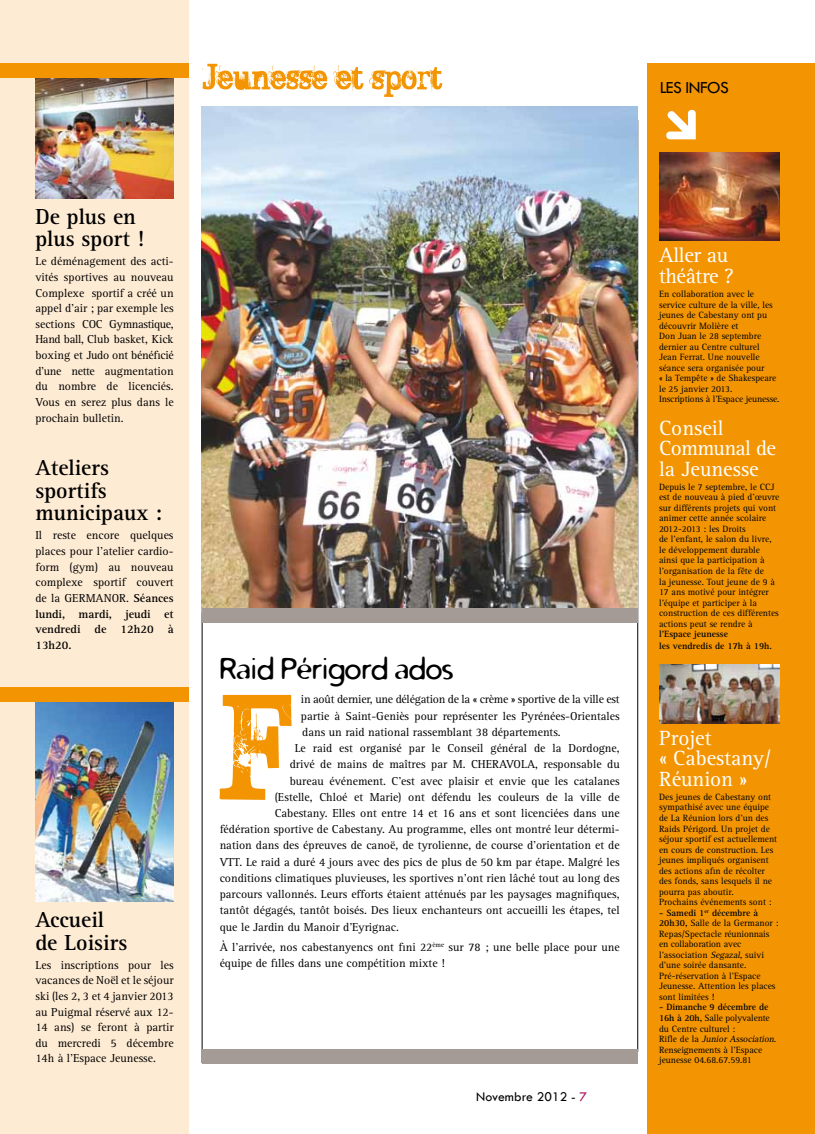
<style>
.page{position:relative;width:815px;height:1134px;background:#fff}
.page>*{position:absolute;margin:0;border:0;box-sizing:border-box;transform-origin:0 0}
.t1{font:30px "Distro";color:#000}
.t2{font:700 22.5px/22.5px "Rotis Serif";color:#000}
.t3{font:21.25px/20.5px "Rotis Serif";color:#fff}
.t4{font:17.5px "Tw Cen";letter-spacing:-.03em;color:#000}
.t5{font:13.75px "Tw Cen";color:#000}
.t6{font:11.88px/15.6px "Rotis Serif";color:#000;text-align:justify}
.t7{font:11.88px "Rotis Serif";letter-spacing:-.02em;color:#000}
.t8{font:9.38px/10.5px "Rotis Serif";color:#000}
.t9{font:700 9.38px/11.8px "Rotis Serif";color:#000}
.s1{font-weight:700}
.s2{color:#a60d5b}
.s3{font-style:italic}
</style>
<div class="page">
<div style="left:0;top:0;width:188px;height:1134px;background:#feebd3"></div>
<div style="left:648px;top:64px;width:167px;height:1070px;background:#f39503"></div>
<svg style="left:202px;top:64px;width:240px;height:33px"></svg>
<hr style="left:637px;top:120px;width:1px;height:932px;background:#000">
<img style="left:35px;top:78px;width:139px;height:120px">
<hr style="left:202px;top:303px;width:1px;height:760px;background:#000">
<div style="left:202px;top:1049px;width:436px;height:14px;background:#a49b97"></div>
<img style="left:202px;top:106px;width:436px;height:502px">
<div style="left:202px;top:608px;width:436px;height:15px;background:#a49b97"></div>
<svg style="left:666px;top:109px;width:30px;height:30px"></svg>
<img style="left:659px;top:152px;width:121px;height:89px">
<svg style="left:220px;top:695px;width:72px;height:105px"></svg>
<div style="left:0;top:64px;width:188px;height:14px;background:#f39503"></div>
<img style="left:659px;top:665px;width:121px;height:59px">
<img style="left:35px;top:701px;width:139px;height:201px">
<div style="left:0;top:687px;width:188px;height:14px;background:#f39503"></div>
<h2 class="t2" style="left:35px;top:205px;width:110px">De plus en plus sport !</h2>
<p class="t6" style="left:35px;top:254px;width:140px">Le déménagement des acti&shy;vités sportives au nouveau Complexe sportif a créé un appel d’air ; par exemple les sections COC Gymnastique, Hand ball, Club basket, Kick boxing et Judo ont bénéficié d’une nette augmentation du nombre de licenciés.<br>Vous en serez plus dans le prochain bulletin.</p>
<h2 class="t2" style="left:35px;top:457px;width:128px">Ateliers sportifs municipaux :</h2>
<p class="t6" style="left:35px;top:528px;width:140px">Il reste encore quelques places pour l’atelier cardio&shy;form (gym) au nouveau complexe sportif couvert de la GERMANOR. <span class="s1">Séances lundi, mardi, jeudi et vendredi de 12h20 à 13h20.</span></p>
<h2 class="t2" style="left:35px;top:909px;width:93px">Accueil de Loisirs</h2>
<p class="t6" style="left:35px;top:957px;width:140px">Les inscriptions pour les vacances de Noël et le séjour ski (les 2, 3 et 4 janvier 2013 au Puigmal réservé aux 12- 14 ans) se feront à partir du mercredi 5 décembre 14h à l’Espace Jeunesse.</p>
<h3 class="t4" style="left:660px;top:77px;width:71px">LES INFOS</h3>
<h1 class="t1" style="left:220px;top:649px;width:235px">Raid Périgord ados</h1>
<p class="t7" style="left:301px;top:692px;width:320px">in août dernier, une délégation de la « crème » sportive de la ville est</p>
<p class="t6" style="left:301px;top:708px;width:320px">partie à Saint-Geniès pour représenter les Pyrénées-Orientales</p>
<p class="t6" style="left:302px;top:724px;width:260px">dans un raid national rassemblant 38 départements.</p>
<p class="t6" style="left:295px;top:741px;width:327px">Le raid est organisé par le Conseil général de la Dordogne,</p>
<p class="t6" style="left:290px;top:757px;width:332px">drivé de mains de maîtres par M. CHERAVOLA, responsable du</p>
<p class="t6" style="left:290px;top:773px;width:332px">bureau événement. C’est avec plaisir et envie que les catalanes</p>
<p class="t6" style="left:275px;top:789px;width:347px">(Estelle, Chloé et Marie) ont défendu les couleurs de la ville de</p>
<p class="t6" style="left:275px;top:805px;width:346px">Cabestany. Elles ont entre 14 et 16 ans et sont licenciées dans une</p>
<p class="t6" style="left:220px;top:822px;width:401px">fédération sportive de Cabestany. Au programme, elles ont montré leur détermi-</p>
<p class="t6" style="left:220px;top:838px;width:401px">nation dans des épreuves de canoë, de tyrolienne, de course d’orientation et de</p>
<p class="t6" style="left:220px;top:854px;width:401px">VTT. Le raid a duré 4 jours avec des pics de plus de 50 km par étape. Malgré les</p>
<p class="t6" style="left:220px;top:870px;width:401px">conditions climatiques pluvieuses, les sportives n’ont rien lâché tout au long des</p>
<p class="t6" style="left:220px;top:887px;width:401px">parcours vallonnés. Leurs efforts étaient atténués par les paysages magnifiques,</p>
<p class="t6" style="left:220px;top:903px;width:402px">tantôt dégagés, tantôt boisés. Des lieux enchanteurs ont accueilli les étapes, tel</p>
<p class="t6" style="left:220px;top:919px;width:181px">que le Jardin du Manoir d’Eyrignac.</p>
<p class="t6" style="left:220px;top:939px;width:402px;line-height:16.4px">À l’arrivée, nos cabestanyencs ont fini 22<sup>ème</sup> sur 78 ; une belle place pour une équipe de filles dans une compétition mixte !</p>
<p class="t5" style="left:476px;top:1088px;width:112px">Novembre 2012 - <span class="s2">7</span></p>
<h3 class="t3" style="left:659px;top:246px;width:77px">Aller au théâtre ?</h3>
<p class="t8" style="left:659px;top:289px;width:122px">En collaboration avec le service culture de la ville, les jeunes de Cabestany ont pu découvrir Molière et<br>Don Juan le 28 septembre dernier au Centre culturel<br>Jean Ferrat. Une nouvelle séance sera organisée pour<br>« la Tempête » de Shakespeare le 25 janvier 2013.<br>Inscriptions à l’Espace jeunesse.</p>
<h3 class="t3" style="left:659px;top:418px;width:118px">Conseil<br>Communal de la Jeunesse</h3>
<p class="t8" style="left:659px;top:482px;width:122px">Depuis le 7 septembre, le CCJ est de nouveau à pied d’œuvre sur différents projets qui vont animer cette année scolaire<br>2012-2013 : les Droits<br>de l’enfant, le salon du livre, le développement durable ainsi que la participation à l’organisation de la fête de<br>la jeunesse. Tout jeune de 9 à<br>17 ans motivé pour intégrer l’équipe et participer à la construction de ces différentes actions peut se rendre à</p>
<p class="t9" style="left:659px;top:628px;width:114px">l’Espace jeunesse<br>les vendredis de 17h à 19h.</p>
<h3 class="t3" style="left:659px;top:728px;width:114px">Projet<br>« Cabestany/<br>Réunion »</h3>
<p class="t8" style="left:659px;top:792px;width:120px">Des jeunes de Cabestany ont sympathisé avec une équipe de La Réunion lors d’un des<br>Raids Périgord. Un projet de séjour sportif est actuellement en cours de construction. Les jeunes impliqués organisent des actions afin de récolter des fonds, sans lesquels il ne pourra pas aboutir.<br>Prochains événements sont :</p>
<p class="t8" style="left:659px;top:908px;width:121px"><span class="s1">- Samedi 1</span><sup>er</sup> <span class="s1">décembre à<br>20h30,</span> Salle de la Germanor :<br>Repas/Spectacle réunionnais en collaboration avec l’association <span class="s3">Segazal</span>, suivi d’une soirée dansante.<br>Pré-réservation à l’Espace<br>Jeunesse. Attention les places sont limitées !</p>
<p class="t8" style="left:659px;top:1002px;width:121px"><span class="s1">- Dimanche 9 décembre de<br>16h à 20h,</span> Salle polyvalente du Centre culturel :<br>R i fl e d e l a <span class="s3">Junior Association.<br></span>Renseignements à l’Espace jeunesse 04.68.67.59.81</p>
</div>
